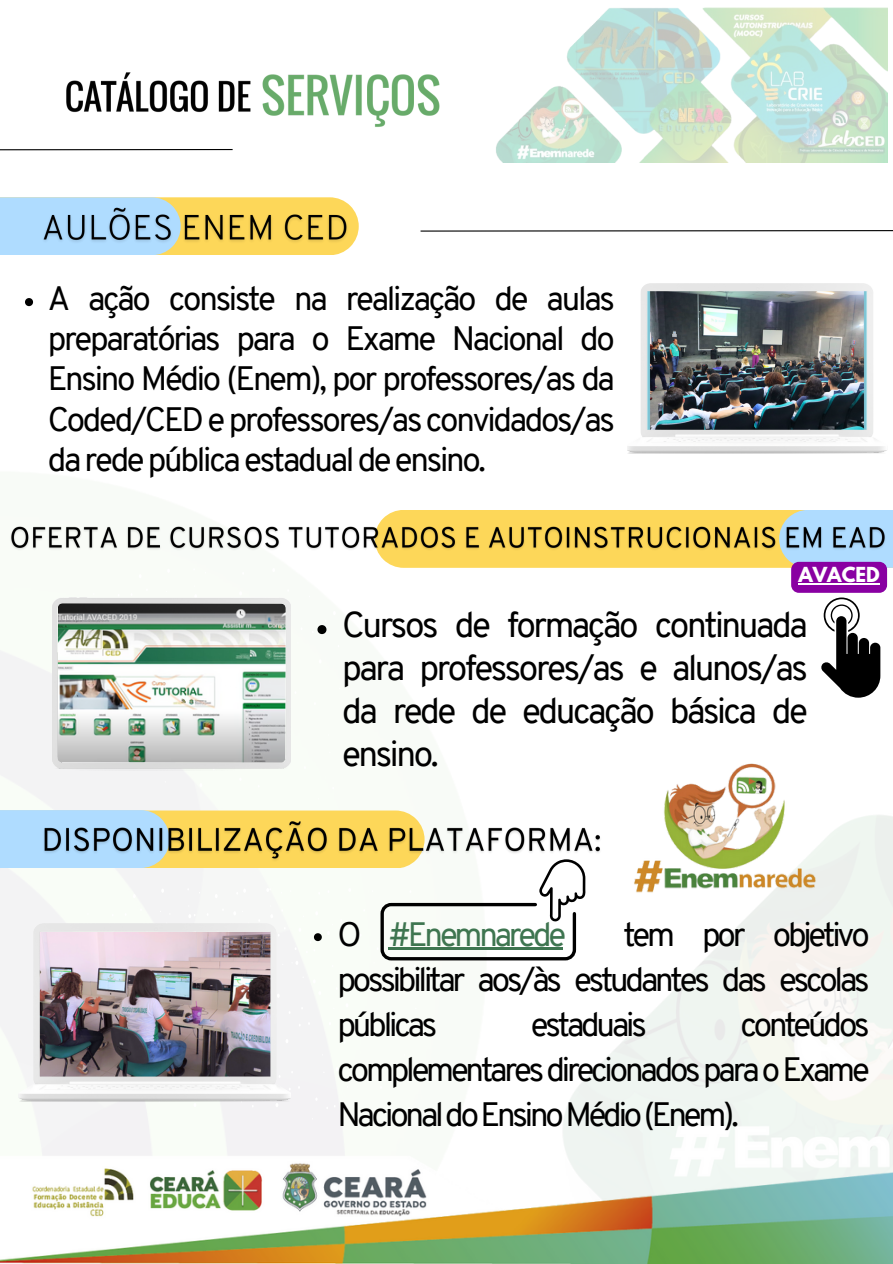
<style>
.page{position:relative;width:893px;height:1264px;background:#fff}
.page>*{position:absolute;margin:0;border:0;box-sizing:border-box;transform-origin:0 0}
.t1{font:35.1px/42.8px "Overpass";letter-spacing:-.07em;color:#000;text-align:justify}
.t2{font:33px/45px "Overpass";letter-spacing:-.095em;color:#000;text-align:justify}
.t3{font:33px "Overpass";letter-spacing:-.095em;color:#3e7550}
.t4{font:700 18.3px "League Spartan";color:#fff}
.s1{color:#000}
</style>
<div class="page">
<div style="left:0;top:197px;width:359px;height:58px;background:#fdd759"></div>
<div style="left:0;top:810px;width:424px;height:58px;background:#fdd759"></div>
<div style="left:379px;top:510px;width:400px;height:58px;background:#fdd759"></div>
<svg style="left:0;top:149px;width:233px;height:2px"></svg>
<img style="left:240px;top:738px;width:652px;height:352px">
<img style="left:0;top:1090px;width:892px;height:173px">
<img style="left:66px;top:72px;width:185px;height:41px">
<img style="left:262px;top:74px;width:178px;height:53px">
<img style="left:496px;top:7px;width:391px;height:155px">
<svg style="left:420px;top:230px;width:472px;height:2px"></svg>
<div style="left:0;top:197px;width:181px;height:58px;background:#afdcff"></div>
<div style="left:0;top:810px;width:169px;height:58px;background:#afdcff"></div>
<svg style="left:779px;top:510px;width:113px;height:58px;fill:#afdcff"></svg>
<svg style="left:193px;top:1102px;width:3px;height:5px"></svg>
<svg style="left:291px;top:960px;width:7px;height:5px"></svg>
<svg style="left:188px;top:913px;width:7px;height:5px"></svg>
<svg style="left:266px;top:887px;width:5px;height:5px"></svg>
<svg style="left:236px;top:888px;width:10px;height:6px"></svg>
<img style="left:627px;top:284px;width:260px;height:169px">
<svg style="left:295px;top:923px;width:38px;height:30px"></svg>
<img style="left:19px;top:923px;width:272px;height:178px">
<img style="left:613px;top:744px;width:212px;height:162px">
<img style="left:52px;top:597px;width:239px;height:173px">
<svg style="left:821px;top:597px;width:59px;height:100px"></svg>
<svg style="left:372px;top:865px;width:213px;height:102px"></svg>
<svg style="left:312px;top:619px;width:14px;height:15px"></svg>
<img style="left:43px;top:204px;width:309px;height:45px">
<img style="left:44px;top:818px;width:573px;height:47px">
<img style="left:6px;top:521px;width:883px;height:34px">
<svg style="left:25px;top:298px;width:8px;height:8px"></svg>
<div style="left:791px;top:562px;width:96px;height:31px;background:#8900a2;border-radius:8px"></div>
<hr style="left:798px;top:583px;width:81px;height:1px;background:#fff">
<p class="t2" style="left:48px;top:281px;width:568px;line-height:40.3px">A ação consiste na realização de aulas preparatórias para o Exame Nacional do Ensino Médio (Enem), por professores/as da Coded/CED e professores/as convidados/as da rede pública estadual de ensino.</p>
<p class="t4" style="left:798px;top:566px;width:83px">AVACED</p>
<p class="t1" style="left:342px;top:607px;width:467px">Cursos de formação continuada para professores/as e alunos/as da rede de educação básica de ensino.</p>
<p class="t3" style="left:337px;top:920px;width:230px"><span class="s1">O</span> #Enemnarede</p>
<p class="t2" style="left:337px;top:914px;width:534px;text-indent:286px">tem por objetivo possibilitar aos/às estudantes das escolas públicas</p>
<p class="t2" style="left:337px;top:1004px;width:534px;text-indent:403px">conteúdos complementares direcionados para o Exame NacionaldoEnsinoMédio(Enem).</p>
<p class="t2" style="left:531px;top:1004px;width:117px">estaduais</p>
</div>
